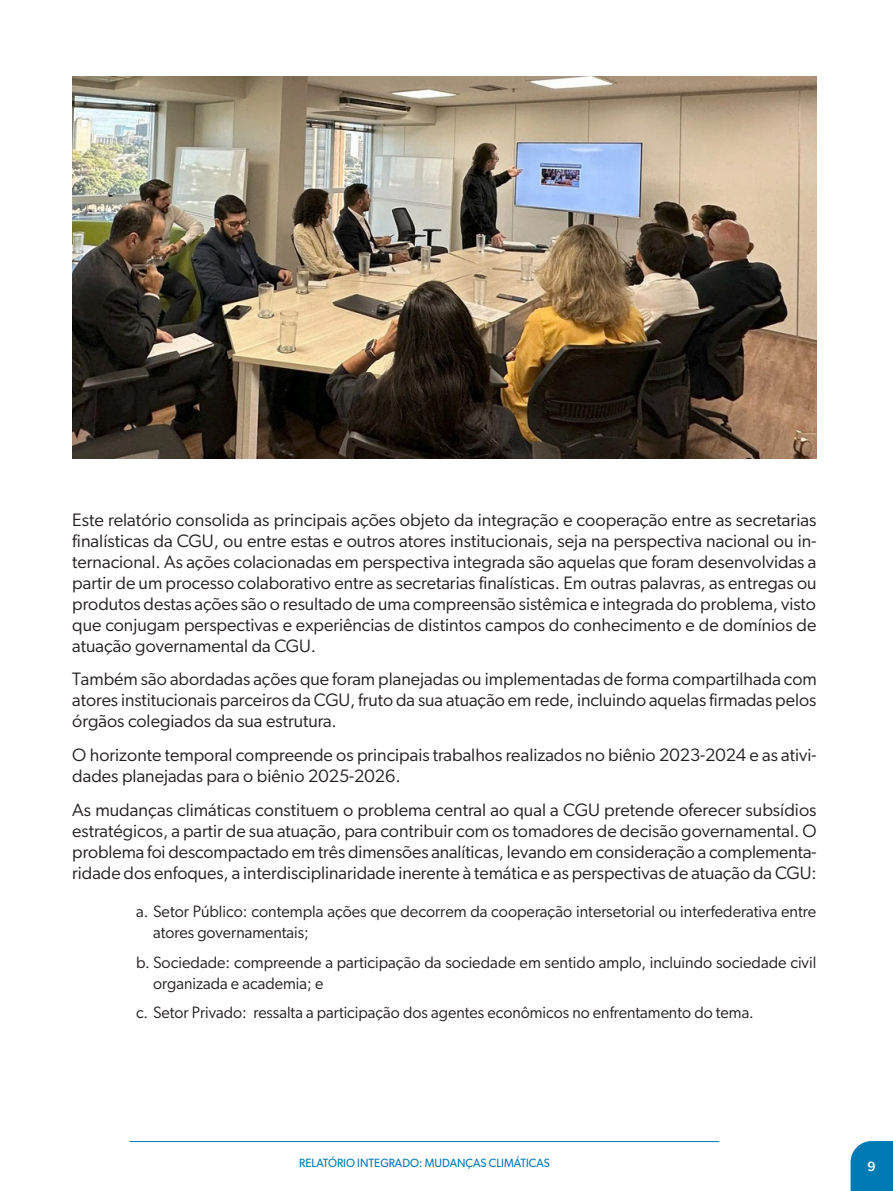
<style>
.page{position:relative;width:893px;height:1191px;background:#fff}
.page>*{position:absolute;margin:0;border:0;box-sizing:border-box;transform-origin:0 0}
.TEXTO_CORRENTE{font:18px/21px "Gibson";color:#231f20;text-align:justify}
.TEXTO_CORRENTE_RECUADO{font:16.5px/21px "Gibson";color:#231f20}
.t1{font:500 13.5px "Gibson";color:#fff}
.t2{font:12px "Gibson";color:#007ab3;scale:.95 1}
</style>
<div class="page">
<svg style="left:850px;top:1141px;width:43px;height:50px"></svg>
<hr style="left:130px;top:1141px;width:589px;height:1px;background:#007ab3">
<img style="left:72px;top:77px;width:744px;height:381px">
<p class="TEXTO_CORRENTE" style="left:72px;top:509px;width:746px">Este relatório consolida as principais ações objeto da integração e cooperação entre as secretarias finalísticas da CGU, ou entre estas e outros atores institucionais, seja na perspectiva nacional ou in&shy;ternacional. As ações colacionadas em perspectiva integrada são aquelas que foram desenvolvidas a partir de um processo colaborativo entre as secretarias finalísticas. Em outras palavras, as entregas ou produtos destas ações são o resultado de uma compreensão sistêmica e integrada do problema, visto que conjugam perspectivas e experiências de distintos campos do conhecimento e de domínios de atuação governamental da CGU.</p>
<p class="TEXTO_CORRENTE" style="left:72px;top:668px;width:746px">Também são abordadas ações que foram planejadas ou implementadas de forma compartilhada com atores institucionais parceiros da CGU, fruto da sua atuação em rede, incluindo aquelas firmadas pelos órgãos colegiados da sua estrutura.</p>
<p class="TEXTO_CORRENTE" style="left:72px;top:744px;width:746px">O horizonte temporal compreende os principais trabalhos realizados no biênio 2023-2024 e as ativi&shy;dades planejadas para o biênio 2025-2026.</p>
<p class="TEXTO_CORRENTE" style="left:72px;top:799px;width:746px">As mudanças climáticas constituem o problema central ao qual a CGU pretende oferecer subsídios estratégicos, a partir de sua atuação, para contribuir com os tomadores de decisão governamental. O problema foi descompactado em três dimensões analíticas, levando em consideração a complementa&shy;ridade dos enfoques, a interdisciplinaridade inerente à temática e as perspectivas de atuação da CGU:</p>
<p class="TEXTO_CORRENTE_RECUADO" style="left:153px;top:900px;width:665px;text-indent:-17px">a. Setor Público: contempla ações que decorrem da cooperação intersetorial ou interfederativa entre atores governamentais;</p>
<p class="TEXTO_CORRENTE_RECUADO" style="left:153px;top:951px;width:665px;text-indent:-17px">b. Sociedade: compreende a participação da sociedade em sentido amplo, incluindo sociedade civil organizada e academia; e</p>
<p class="TEXTO_CORRENTE_RECUADO" style="left:136px;top:1001px;width:619px">c. Setor Privado: ressalta a participação dos agentes econômicos no enfrentamento do tema.</p>
<p class="t2" style="left:299px;top:1155px;width:265px">RELATÓRIO INTEGRADO: MUDANÇAS CLIMÁTICAS</p>
<p class="t1" style="left:867px;top:1158px;width:10px">9</p>
</div>
